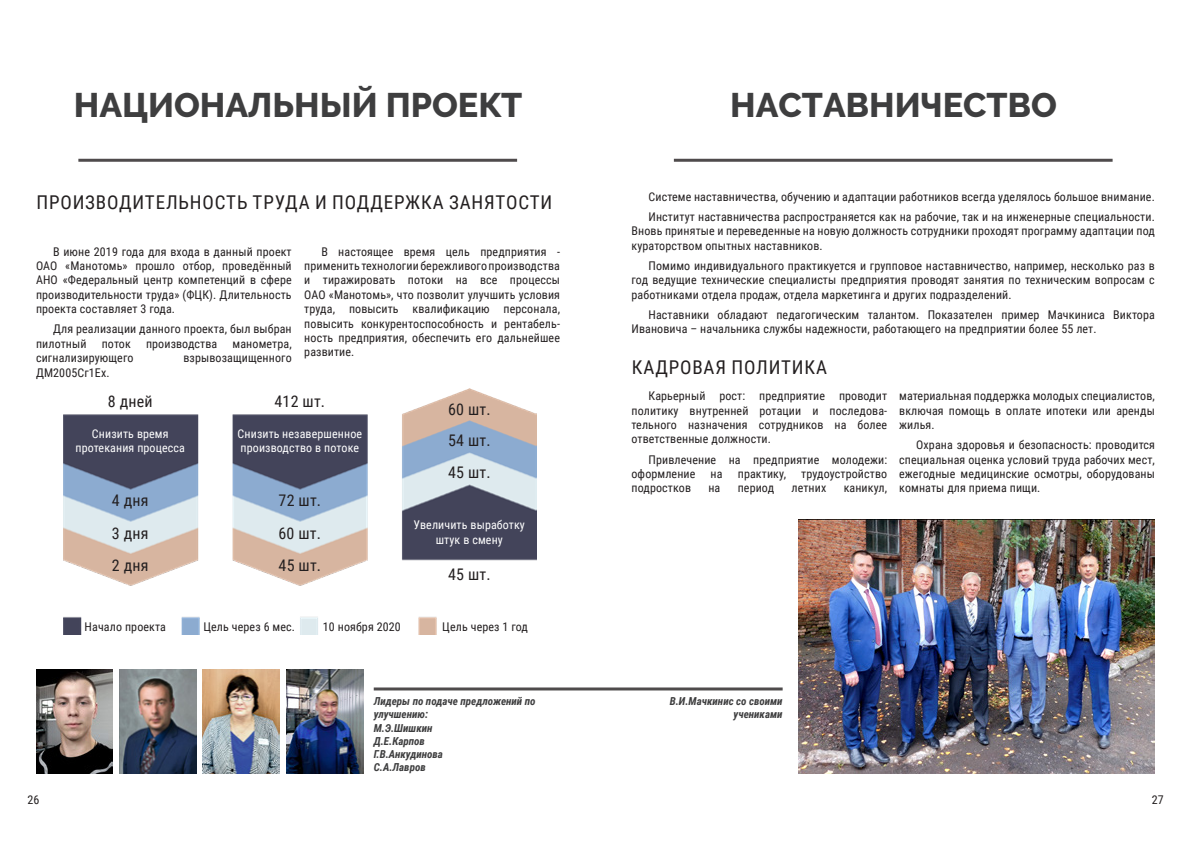
<style>
.page{position:relative;width:1191px;height:842px;background:#fff}
.page>*{position:absolute;margin:0;border:0;box-sizing:border-box;transform-origin:0 0}
.t1{font:800 34px "Raleway";color:#3e3e3f}
.t2{font:19px "Roboto Condensed";letter-spacing:.045em;color:#231f20}
.t3{font:16px "Roboto Condensed";letter-spacing:.01em;color:#231f20}
.t4{font:12px/14.4px "Roboto Condensed";letter-spacing:.01em;color:#231f20;text-align:justify}
.t5{font:12px/14.4px "Roboto Condensed";letter-spacing:.01em;color:#fff;text-align:center}
.t6{font:italic 700 11px/13.2px "Roboto Condensed";color:#3e3e3f}
</style>
<div class="page">
<img style="left:203px;top:669px;width:77px;height:105px">
<img style="left:286px;top:669px;width:77px;height:105px">
<img style="left:119px;top:669px;width:77px;height:105px">
<img style="left:36px;top:669px;width:77px;height:105px">
<hr style="left:78px;top:159px;width:439px;height:3px;background:#231f20">
<hr style="left:374px;top:687px;width:408px;height:3px;background:#231f20">
<img style="left:63px;top:389px;width:473px;height:245px">
<hr style="left:674px;top:159px;width:438px;height:3px;background:#231f20">
<img style="left:798px;top:519px;width:357px;height:255px">
<h1 class="t1" style="left:74px;top:86px;width:450px">НАЦИОНАЛЬНЫЙ ПРОЕКТ</h1>
<h2 class="t2" style="left:36px;top:189px;width:517px">ПРОИЗВОДИТЕЛЬНОСТЬ ТРУДА И ПОДДЕРЖКА ЗАНЯТОСТИ</h2>
<p class="t4" style="left:36px;top:244px;width:257px;text-indent:17px">В июне 2019 года для входа в данный проект ОАО «Манотомь» прошло отбор, проведённый АНО «Федеральный центр компетенций в сфере производительности труда» (ФЦК). Длительность проекта составляет 3 года.</p>
<p class="t4" style="left:36px;top:321px;width:257px;text-indent:17px">Для реализации данного проекта, был выбран пилотный</p>
<p class="t4" style="left:102px;top:336px;width:31px">поток</p>
<p class="t4" style="left:146px;top:336px;width:73px">производства</p>
<p class="t4" style="left:232px;top:336px;width:61px">манометра,</p>
<p class="t4" style="left:36px;top:350px;width:99px">сигнализирующего</p>
<p class="t4" style="left:183px;top:350px;width:110px">взрывозащищенного</p>
<p class="t4" style="left:36px;top:365px;width:75px">ДМ2005Сг1Ех.</p>
<p class="t4" style="left:304px;top:244px;width:257px;text-indent:17px">В настоящее время цель предприятия - применить технологии бережливого производства и тиражировать потоки на все процессы ОАО «Манотомь», что позволит улучшить условия труда, повысить квалификацию персонала, повысить конкурентоспособность и рентабель&shy;ность предприятия, обеспечить его дальнейшее развитие.</p>
<h3 class="t3" style="left:108px;top:390px;width:46px">8 дней</h3>
<h3 class="t3" style="left:274px;top:390px;width:52px">412 шт.</h3>
<p class="t5" style="left:238px;top:426px;width:126px;text-align:left">Снизить незавершенное производство в потоке</p>
<p class="t5" style="left:76px;top:426px;width:111px">Снизить время протекания процесса</p>
<h3 class="t3" style="left:112px;top:489px;width:38px">4 дня</h3>
<h3 class="t3" style="left:279px;top:489px;width:44px">72 шт.</h3>
<h3 class="t3" style="left:448px;top:398px;width:44px">60 шт.</h3>
<h3 class="t3" style="left:448px;top:429px;width:44px">54 шт.</h3>
<h3 class="t3" style="left:448px;top:461px;width:44px">45 шт.</h3>
<h3 class="t3" style="left:112px;top:522px;width:38px">3 дня</h3>
<h3 class="t3" style="left:278px;top:522px;width:44px">60 шт.</h3>
<p class="t5" style="left:413px;top:517px;width:113px">Увеличить выработку штук в смену</p>
<h3 class="t3" style="left:112px;top:554px;width:38px">2 дня</h3>
<h3 class="t3" style="left:279px;top:554px;width:44px">45 шт.</h3>
<h3 class="t3" style="left:448px;top:563px;width:44px">45 шт.</h3>
<p class="t4" style="left:85px;top:619px;width:83px">Начало проекта</p>
<p class="t4" style="left:203px;top:619px;width:93px">Цель через 6 мес.</p>
<p class="t4" style="left:323px;top:619px;width:79px">10 ноября 2020</p>
<p class="t4" style="left:442px;top:619px;width:87px">Цель через 1 год</p>
<p class="t6" style="left:374px;top:694px;width:163px">Лидеры по подаче предложений по улучшению:<br>М.Э.Шишкин<br>Д.Е.Карпов<br>Г.В.Анкудинова<br>С.А.Лавров</p>
<h1 class="t1" style="left:730px;top:86px;width:328px">НАСТАВНИЧЕСТВО</h1>
<p class="t4" style="left:648px;top:186px;width:508px;line-height:20.1px">Системе наставничества, обучению и адаптации работников всегда уделялось большое внимание.<br>Институт наставничества распространяется как на рабочие, так и на инженерные специальности.</p>
<p class="t4" style="left:631px;top:224px;width:525px">Вновь принятые и переведенные на новую должность сотрудники проходят программу адаптации под кураторством опытных наставников.</p>
<p class="t4" style="left:631px;top:258px;width:525px;text-indent:17px">Помимо индивидуального практикуется и групповое наставничество, например, несколько раз в год ведущие технические специалисты предприятия проводят занятия по техническим вопросам с работниками отдела продаж, отдела маркетинга и других подразделений.</p>
<p class="t4" style="left:631px;top:307px;width:525px;text-indent:17px">Наставники обладают педагогическим талантом. Показателен пример Мачкиниса Виктора<br>Ивановича – начальника службы надежности, работающего на предприятии более 55 лет.</p>
<h2 class="t2" style="left:632px;top:353px;width:197px">КАДРОВАЯ ПОЛИТИКА</h2>
<p class="t4" style="left:631px;top:388px;width:257px;text-indent:17px">Карьерный рост: предприятие проводит политику внутренней ротации и последова&shy;тельного назначения сотрудников на более ответственные должности.</p>
<p class="t4" style="left:631px;top:452px;width:257px;text-indent:17px">Привлечение на предприятие молодежи: оформление</p>
<p class="t4" style="left:710px;top:466px;width:13px">на</p>
<p class="t4" style="left:738px;top:466px;width:50px">практику,</p>
<p class="t4" style="left:801px;top:466px;width:87px">трудоустройство</p>
<p class="t4" style="left:631px;top:480px;width:61px">подростков</p>
<p class="t4" style="left:708px;top:480px;width:13px">на</p>
<p class="t4" style="left:737px;top:480px;width:38px">период</p>
<p class="t4" style="left:791px;top:480px;width:36px">летних</p>
<p class="t4" style="left:843px;top:480px;width:45px">каникул,</p>
<p class="t4" style="left:899px;top:388px;width:257px">материальная поддержка молодых специалистов, включая помощь в оплате ипотеки или аренды жилья.</p>
<p class="t4" style="left:899px;top:437px;width:257px;text-indent:17px">Охрана здоровья и безопасность: проводится специальная оценка условий труда рабочих мест, ежегодные медицинские осмотры, оборудованы комнаты для приема пищи.</p>
<p class="t6" style="left:670px;top:694px;width:114px;text-align:right">В.И.Мачкинис со своими учениками</p>
<p class="t4" style="left:27px;top:791px;width:13px">26</p>
<p class="t4" style="left:1151px;top:791px;width:13px">27</p>
</div>
